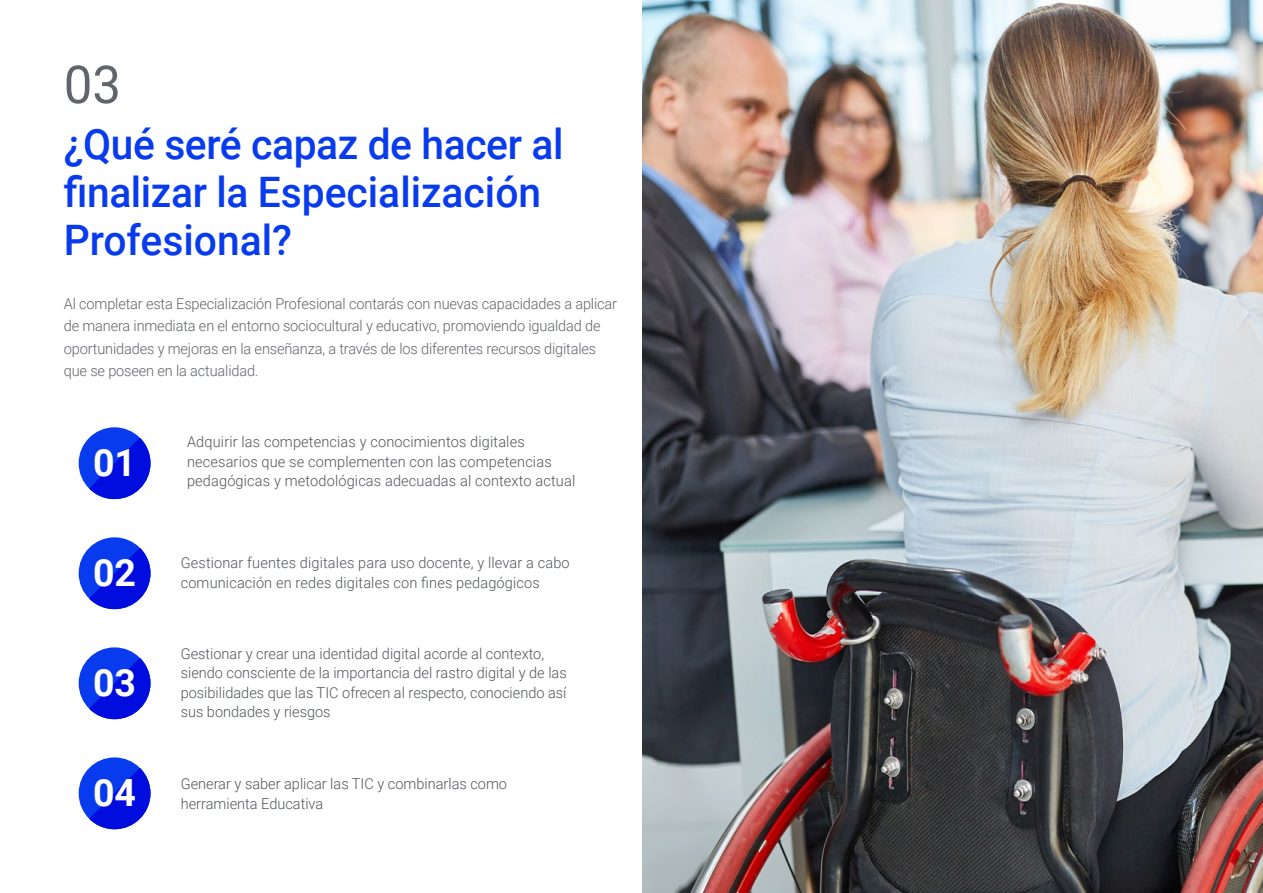
<style>
.page{position:relative;width:1263px;height:893px;background:#fff}
.page>*{position:absolute;margin:0;border:0;box-sizing:border-box;transform-origin:0 0}
.t1{font:52.5px "Roboto";color:#61646a}
.t2{font:500 42px/48px "Roboto";letter-spacing:-.01em;color:#083bee}
.t3{font:700 37.5px "Roboto";color:#fff}
.t4{font:300 15px/19.5px "Roboto";color:#52555b}
.t5{font:300 15px/22.5px "Roboto";letter-spacing:-.01em;color:#61646a}
</style>
<div class="page">
<div style="left:79px;top:537px;width:71px;height:72px;background:#083bee;border-radius:50%"></div>
<svg style="left:89px;top:548px;width:61px;height:61px"></svg>
<div style="left:79px;top:757px;width:71px;height:72px;background:#083bee;border-radius:50%"></div>
<svg style="left:89px;top:768px;width:61px;height:61px"></svg>
<div style="left:79px;top:647px;width:71px;height:72px;background:#083bee;border-radius:50%"></div>
<svg style="left:89px;top:658px;width:61px;height:61px"></svg>
<div style="left:79px;top:427px;width:71px;height:72px;background:#083bee;border-radius:50%"></div>
<svg style="left:89px;top:438px;width:61px;height:61px"></svg>
<img style="left:642px;top:0;width:621px;height:893px">
<h1 class="t1" style="left:64px;top:48px;width:59px">03</h1>
<h2 class="t2" style="left:64px;top:119px;width:501px">¿Qué seré capaz de hacer al finalizar la Especialización<br>Profesional?</h2>
<p class="t5" style="left:64px;top:292px;width:555px">Al completar esta Especialización Profesional contarás con nuevas capacidades a aplicar de manera inmediata en el entorno sociocultural y educativo, promoviendo igualdad de oportunidades y mejoras en la enseñanza, a través de los diferentes recursos digitales que se poseen en la actualidad.</p>
<h3 class="t3" style="left:93px;top:436px;width:45px">01</h3>
<p class="t4" style="left:187px;top:432px;width:366px">Adquirir las competencias y conocimientos digitales necesarios que se complementen con las competencias</p>
<p class="t4" style="left:187px;top:471px;width:390px">pedagógicas y metodológicas adecuadas al contexto actual</p>
<h3 class="t3" style="left:93px;top:546px;width:45px">02</h3>
<p class="t4" style="left:181px;top:552px;width:391px">Gestionar fuentes digitales para uso docente, y llevar a cabo comunicación en redes digitales con fines pedagógicos</p>
<h3 class="t3" style="left:93px;top:656px;width:45px">03</h3>
<p class="t4" style="left:181px;top:643px;width:388px">Gestionar y crear una identidad digital acorde al contexto, siendo consciente de la importancia del rastro digital y de las posibilidades que las TIC ofrecen al respecto, conociendo así sus bondades y riesgos</p>
<h3 class="t3" style="left:93px;top:766px;width:45px">04</h3>
<p class="t4" style="left:181px;top:773px;width:328px">Generar y saber aplicar las TIC y combinarlas como herramienta Educativa</p>
</div>
